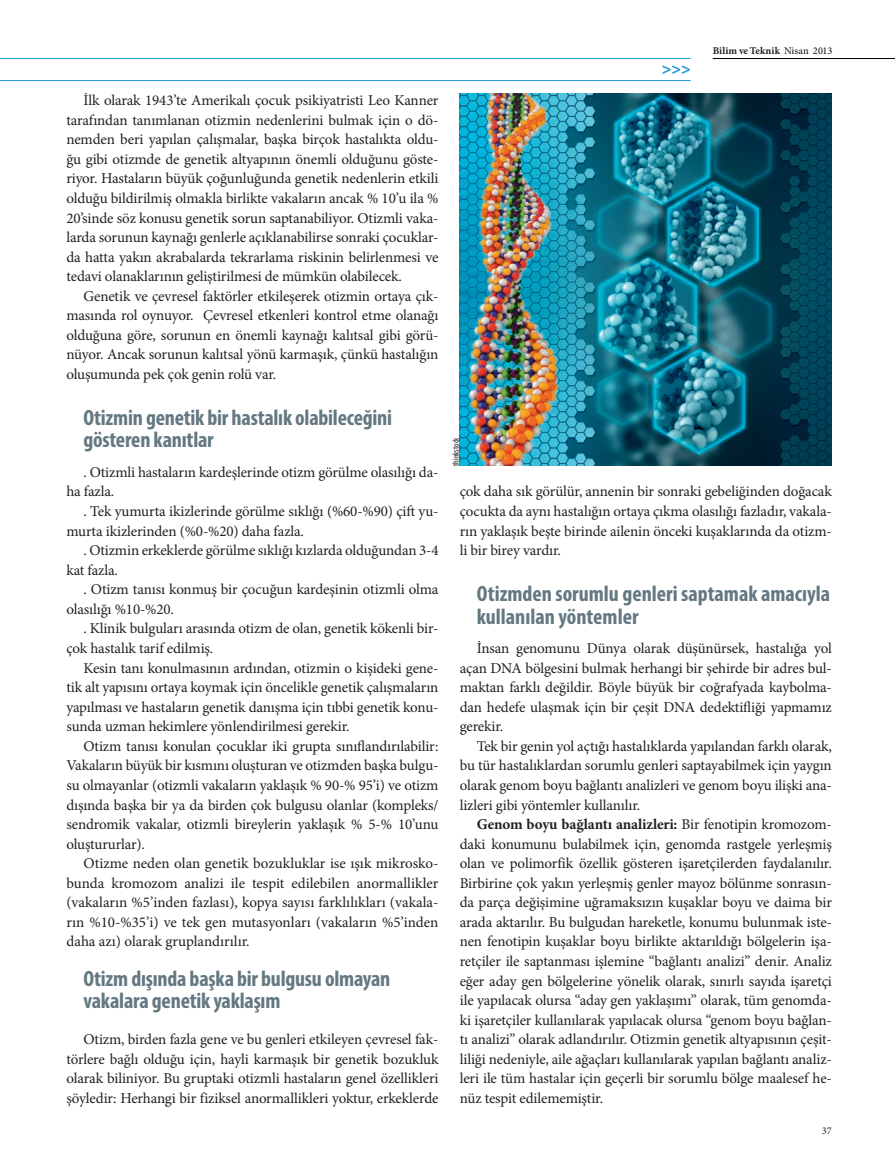
<style>
.page{position:relative;width:895px;height:1173px;background:#fff}
.page>*{position:absolute;margin:0;border:0;box-sizing:border-box;transform-origin:0 0}
.t1{font:700 condensed 22.2px/22.2px "Myriad Pro";letter-spacing:-.01em;color:#647882}
.t2{font:700 16.2px "Myriad Pro";color:#1d99d6}
.t3{font:15px/19.5px "Minion Pro";letter-spacing:-.01em;color:#231f20;text-align:justify}
.t4{font:700 10.35px "Minion Pro";letter-spacing:.005em;color:#231f20}
.t5{font:10.35px "Minion Pro";color:#231f20}
.t6{font:condensed 9px "Myriad Pro";color:#231f20}
.s1{font-weight:500}
.s2{font-weight:700}
</style>
<div class="page">
<hr style="left:713px;top:58px;width:182px;height:1px;background:#000103">
<hr style="left:0;top:80px;width:691px;height:1px;background:#1d99d6">
<hr style="left:0;top:58px;width:691px;height:1px;background:#1d99d6">
<img style="left:460px;top:93px;width:372px;height:372px">
<p class="t3" style="left:66px;top:91px;width:374px;text-indent:17px">İlk olarak 1943’te Amerikalı çocuk psikiyatristi Leo Kanner tarafından tanımlanan otizmin nedenlerini bulmak için o dö&shy;nemden beri yapılan çalışmalar, başka birçok hastalıkta oldu&shy;ğu gibi otizmde de genetik altyapının önemli olduğunu göste&shy;riyor. Hastaların büyük çoğunluğunda genetik nedenlerin etkili olduğu bildirilmiş olmakla birlikte vakaların ancak % 10’u ila % 20’sinde söz konusu genetik sorun saptanabiliyor. Otizmli vaka&shy;larda sorunun kaynağı genlerle açıklanabilirse sonraki çocuklar&shy;da hatta yakın akrabalarda tekrarlama riskinin belirlenmesi ve tedavi olanaklarının geliştirilmesi de mümkün olabilecek.</p>
<p class="t3" style="left:66px;top:286px;width:374px;text-indent:17px">Genetik ve çevresel faktörler etkileşerek otizmin ortaya çık&shy;masında rol oynuyor. Çevresel etkenleri kontrol etme olanağı olduğuna göre, sorunun en önemli kaynağı kalıtsal gibi görü&shy;nüyor. Ancak sorunun kalıtsal yönü karmaşık, çünkü hastalığın oluşumunda pek çok genin rolü var.</p>
<h1 class="t1" style="left:83px;top:406px;width:310px">Otizmin genetik bir hastalık olabileceğini gösteren kanıtlar</h1>
<p class="t3" style="left:66px;top:462px;width:374px;text-indent:17px">. Otizmli hastaların kardeşlerinde otizm görülme olasılığı da&shy;ha fazla.</p>
<p class="t3" style="left:66px;top:501px;width:374px;text-indent:17px">. Tek yumurta ikizlerinde görülme sıklığı (%60-%90) çift yu&shy;murta ikizlerinden (%0-%20) daha fazla.</p>
<p class="t3" style="left:66px;top:540px;width:374px;text-indent:17px">. Otizmin erkeklerde görülme sıklığı kızlarda olduğundan 3-4 kat fazla.</p>
<p class="t3" style="left:66px;top:580px;width:374px;text-indent:17px">. Otizm tanısı konmuş bir çocuğun kardeşinin otizmli olma olasılığı %10-%20.</p>
<p class="t3" style="left:66px;top:619px;width:374px;text-indent:17px">. Klinik bulguları arasında otizm de olan, genetik kökenli bir&shy;çok hastalık tarif edilmiş.</p>
<p class="t3" style="left:66px;top:658px;width:374px;text-indent:17px">Kesin tanı konulmasının ardından, otizmin o kişideki gene&shy;tik alt yapısını ortaya koymak için öncelikle genetik çalışmaların yapılması ve hastaların genetik danışma için tıbbi genetik konu&shy;sunda uzman hekimlere yönlendirilmesi gerekir.</p>
<p class="t3" style="left:66px;top:736px;width:374px;text-indent:17px">Otizm tanısı konulan çocuklar iki grupta sınıflandırılabilir:<br>Vakaların büyük bir kısmını oluşturan ve otizmden başka bulgu&shy;su olmayanlar (otizmli vakaların yaklaşık % 90-% 95’i) ve otizm dışında başka bir ya da birden çok bulgusu olanlar (kompleks/ sendromik vakalar, otizmli bireylerin yaklaşık % 5-% 10’unu oluştururlar).</p>
<p class="t3" style="left:66px;top:853px;width:374px;text-indent:17px">Otizme neden olan genetik bozukluklar ise ışık mikrosko&shy;bunda kromozom analizi ile tespit edilebilen anormallikler (vakaların %5’inden fazlası), kopya sayısı farklılıkları (vakala&shy;rın %10-%35’i) ve tek gen mutasyonları (vakaların %5’inden daha azı) olarak gruplandırılır.</p>
<h1 class="t1" style="left:83px;top:966px;width:309px">Otizm dışında başka bir bulgusu olmayan vakalara genetik yaklaşım</h1>
<p class="t3" style="left:66px;top:1029px;width:374px;text-indent:17px">Otizm, birden fazla gene ve bu genleri etkileyen çevresel fak&shy;törlere bağlı olduğu için, hayli karmaşık bir genetik bozukluk olarak biliniyor. Bu gruptaki otizmli hastaların genel özellikleri şöyledir: Herhangi bir fiziksel anormallikleri yoktur, erkeklerde</p>
<p class="t6" style="left:450px;top:466px;width:30px;rotate:-90deg">thinkstock</p>
<p class="t2" style="left:662px;top:58px;width:30px">&gt;&gt;&gt;</p>
<p class="t4" style="left:713px;top:44px;width:121px">Bilim ve Teknik <span class="s1">Nisan 2013</span></p>
<p class="t3" style="left:460px;top:482px;width:374px">çok daha sık görülür, annenin bir sonraki gebeliğinden doğacak çocukta da aynı hastalığın ortaya çıkma olasılığı fazladır, vakala&shy;rın yaklaşık beşte birinde ailenin önceki kuşaklarında da otizm&shy;li bir birey vardır.</p>
<h1 class="t1" style="left:477px;top:582px;width:355px">Otizmden sorumlu genleri saptamak amacıyla kullanılan yöntemler</h1>
<p class="t3" style="left:460px;top:638px;width:374px;text-indent:17px">İnsan genomunu Dünya olarak düşünürsek, hastalığa yol açan DNA bölgesini bulmak herhangi bir şehirde bir adres bul&shy;maktan farklı değildir. Böyle büyük bir coğrafyada kaybolma&shy;dan hedefe ulaşmak için bir çeşit DNA dedektifliği yapmamız gerekir.</p>
<p class="t3" style="left:460px;top:736px;width:374px;text-indent:17px">Tek bir genin yol açtığı hastalıklarda yapılandan farklı olarak, bu tür hastalıklardan sorumlu genleri saptayabilmek için yaygın olarak genom boyu bağlantı analizleri ve genom boyu ilişki ana&shy;lizleri gibi yöntemler kullanılır.</p>
<p class="t3" style="left:460px;top:814px;width:374px;text-indent:17px"><span class="s2">Genom boyu bağlantı analizleri:</span> Bir fenotipin kromozom&shy;daki konumunu bulabilmek için, genomda rastgele yerleşmiş olan ve polimorfik özellik gösteren işaretçilerden faydalanılır.<br>Birbirine çok yakın yerleşmiş genler mayoz bölünme sonrasın&shy;da parça değişimine uğramaksızın kuşaklar boyu ve daima bir arada aktarılır. Bu bulgudan hareketle, konumu bulunmak iste&shy;nen fenotipin kuşaklar boyu birlikte aktarıldığı bölgelerin işa&shy;retçiler ile saptanması işlemine “bağlantı analizi” denir. Analiz eğer aday gen bölgelerine yönelik olarak, sınırlı sayıda işaretçi ile yapılacak olursa “aday gen yaklaşımı” olarak, tüm genomda&shy;ki işaretçiler kullanılarak yapılacak olursa “genom boyu bağlan&shy;tı analizi” olarak adlandırılır. Otizmin genetik altyapısının çeşit&shy;liliği nedeniyle, aile ağaçları kullanılarak yapılan bağlantı analiz&shy;leri ile tüm hastalar için geçerli bir sorumlu bölge maalesef he&shy;nüz tespit edilememiştir.</p>
<p class="t5" style="left:822px;top:1124px;width:11px">37</p>
</div>
